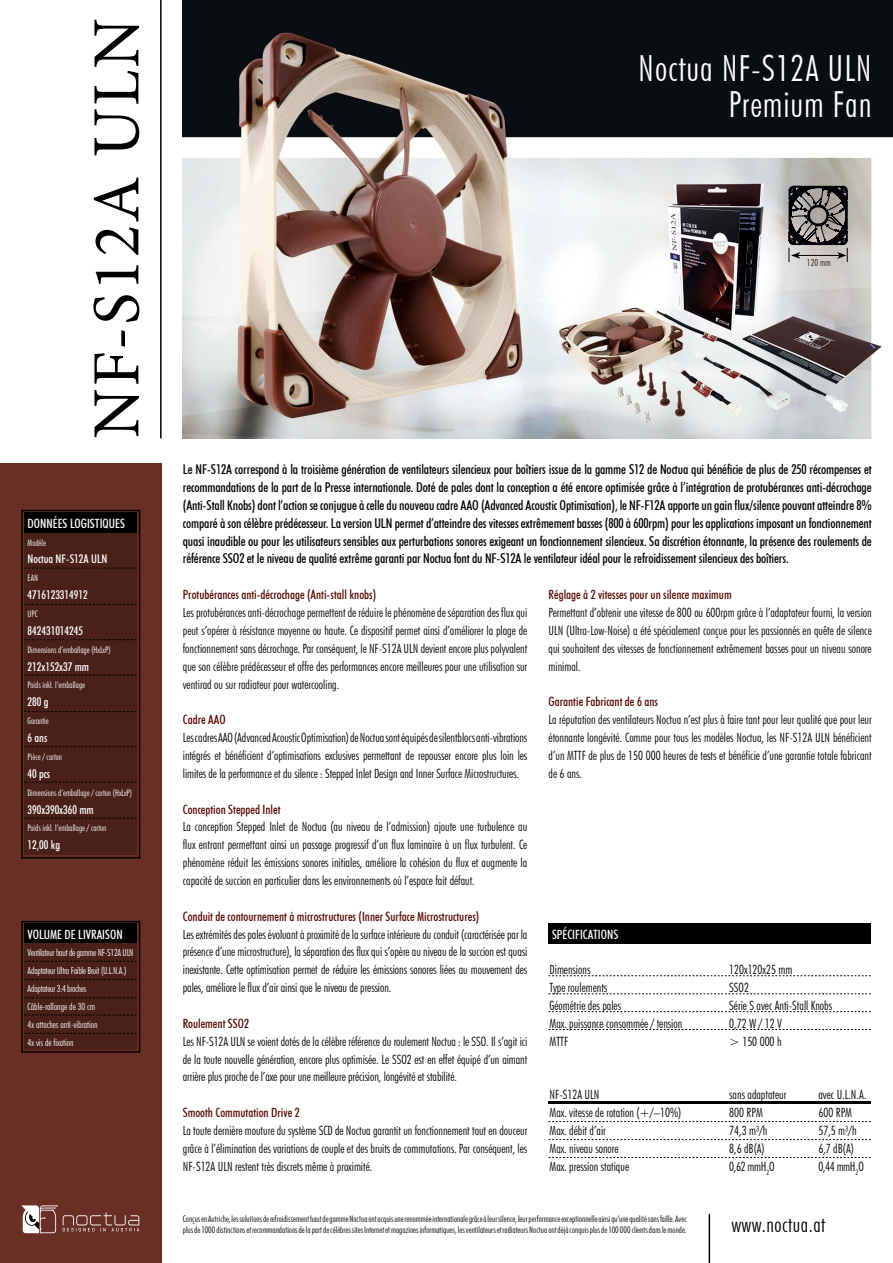
<style>
.page{position:relative;width:893px;height:1263px;background:#fff}
.page>*{position:absolute;margin:0;border:0;box-sizing:border-box;transform-origin:0 0}
.t1{font:67.5px "Minion Pro";letter-spacing:.025em;color:#000001}
.t2{font:300 condensed 36px/35.7px "Futura BT";letter-spacing:.025em;color:#fff;text-align:right}
.t3{font:300 condensed 21px "Futura BT";letter-spacing:.025em;color:#000001}
.t4{font:500 condensed 13.5px/17.9px "Futura BT";letter-spacing:-.01em;color:#000001;text-align:justify}
.t5{font:300 condensed 12.75px/17.9px "Futura BT";color:#000001;text-align:justify}
.t6{font:300 condensed 12.75px/17.9px "Futura BT";color:#000}
.t7{font:500 condensed 12.75px "Futura BT";color:#570901}
.t8{font:500 condensed 12.75px "Futura BT";color:#fff}
.t9{font:500 condensed 12px "Futura BT";color:#fff}
.t10{font:300 condensed 9.75px/17.9px "Futura BT";letter-spacing:-.025em;color:#fff}
.t11{font:300 condensed 9.75px "Futura BT";color:#231f20}
.t12{font:300 condensed 9px/10.8px "Futura BT";letter-spacing:.005em;color:#000001}
.t13{font:300 condensed 9px "Futura BT";color:#fff}
</style>
<div class="page">
<img style="left:183px;top:0;width:710px;height:438px">
<div style="left:0;top:463px;width:162px;height:800px;background:#6a2f24"></div>
<div style="left:24px;top:531px;width:113px;height:324px;background:#4a2019"></div>
<div style="left:24px;top:513px;width:113px;height:20px;background:#000001"></div>
<div style="left:21px;top:510px;width:119px;height:348px;border:2px solid #000001"></div>
<hr style="left:160px;top:0;width:2px;height:438px;background:#000001">
<div style="left:24px;top:942px;width:113px;height:108px;background:#4a2019"></div>
<div style="left:24px;top:924px;width:113px;height:19px;background:#000001"></div>
<div style="left:21px;top:921px;width:119px;height:132px;border:2px solid #000001"></div>
<svg style="left:24px;top:568px;width:113px;height:1px"></svg>
<svg style="left:24px;top:604px;width:113px;height:1px"></svg>
<svg style="left:24px;top:639px;width:113px;height:1px"></svg>
<svg style="left:24px;top:675px;width:113px;height:1px"></svg>
<svg style="left:24px;top:711px;width:113px;height:1px"></svg>
<svg style="left:24px;top:746px;width:113px;height:1px"></svg>
<svg style="left:24px;top:782px;width:113px;height:1px"></svg>
<svg style="left:24px;top:818px;width:113px;height:1px"></svg>
<hr style="left:709px;top:1214px;width:1px;height:49px;background:#000001">
<svg style="left:24px;top:961px;width:113px;height:1px"></svg>
<svg style="left:24px;top:979px;width:113px;height:1px"></svg>
<div style="left:549px;top:924px;width:322px;height:20px;background:#000001"></div>
<svg style="left:549px;top:993px;width:322px;height:1px"></svg>
<svg style="left:549px;top:975px;width:322px;height:1px"></svg>
<svg style="left:549px;top:1139px;width:322px;height:1px"></svg>
<svg style="left:549px;top:1121px;width:322px;height:1px"></svg>
<svg style="left:549px;top:1157px;width:322px;height:1px"></svg>
<hr style="left:549px;top:1101px;width:322px;height:2px;background:#000001">
<svg style="left:549px;top:1011px;width:322px;height:1px"></svg>
<svg style="left:24px;top:997px;width:113px;height:1px"></svg>
<svg style="left:24px;top:1015px;width:113px;height:1px"></svg>
<svg style="left:24px;top:1033px;width:113px;height:1px"></svg>
<svg style="left:549px;top:1029px;width:322px;height:1px"></svg>
<svg style="left:788px;top:184px;width:60px;height:78px"></svg>
<svg style="left:21px;top:1205px;width:118px;height:28px"></svg>
<h1 class="t1" style="left:76px;top:438px;width:422px;rotate:-90deg">NF-S12A ULN</h1>
<p class="t8" style="left:28px;top:515px;width:99px">DONNÉES LOGISTIQUES</p>
<p class="t13" style="left:28px;top:537px;width:20px">Modéle</p>
<p class="t9" style="left:28px;top:552px;width:81px">Noctua NF-S12A ULN</p>
<p class="t13" style="left:28px;top:573px;width:12px">EAN</p>
<p class="t9" style="left:28px;top:588px;width:62px">4716123314912</p>
<p class="t13" style="left:28px;top:608px;width:12px">UPC</p>
<p class="t9" style="left:28px;top:623px;width:57px">842431014245</p>
<p class="t13" style="left:28px;top:644px;width:84px">Dimensions d’emballage (HxLxP)</p>
<p class="t9" style="left:28px;top:659px;width:63px">212x152x37 mm</p>
<p class="t13" style="left:28px;top:680px;width:59px">Poids inkl. l’emballage</p>
<p class="t9" style="left:28px;top:695px;width:22px">280 g</p>
<p class="t13" style="left:28px;top:715px;width:23px">Garantie</p>
<p class="t9" style="left:28px;top:730px;width:21px">6 ans</p>
<p class="t13" style="left:28px;top:751px;width:36px">Pièce / carton</p>
<p class="t9" style="left:28px;top:766px;width:24px">40 pcs</p>
<p class="t13" style="left:28px;top:787px;width:106px">Dimensions d’emballage / carton (HxLxP)</p>
<p class="t9" style="left:28px;top:802px;width:68px">390x390x360 mm</p>
<p class="t13" style="left:28px;top:823px;width:80px">Poids inkl. l’emballage / carton</p>
<p class="t9" style="left:28px;top:838px;width:34px">12,00 kg</p>
<p class="t8" style="left:28px;top:926px;width:97px">VOLUME DE LIVRAISON</p>
<p class="t10" style="left:28px;top:944px;width:107px">Ventilateur haut de gamme NF-S12A ULN<br>Adaptateur Ultra Faible Bruit (U.L.N.A.)<br>Adaptateur 3:4 broches<br>Câble-rallonge de 30 cm<br>4x attaches anti-vibration<br>4x vis de fixation</p>
<h2 class="t2" style="left:638px;top:50px;width:235px">Noctua NF-S12A ULN<br>Premium Fan</h2>
<p class="t11" style="left:807px;top:257px;width:25px">120 mm</p>
<p class="t4" style="left:183px;top:460px;width:690px">Le NF-S12A correspond à la troisième génération de ventilateurs silencieux pour boîtiers issue de la gamme S12 de Noctua qui bénéficie de plus de 250 récompenses et recommandations de la part de la Presse internationale. Doté de pales dont la conception a été encore optimisée grâce à l’intégration de protubérances anti-décrochage (Anti-Stall Knobs) dont l’action se conjugue à celle du nouveau cadre AAO (Advanced Acoustic Optimisation), le NF-F12A apporte un gain flux/silence pouvant atteindre 8% comparé à son célèbre prédécesseur. La version ULN permet d’atteindre des vitesses extrêmement basses (800 à 600rpm) pour les applications imposant un fonctionnement quasi inaudible ou pour les utilisateurs sensibles aux perturbations sonores exigeant un fonctionnement silencieux. Sa discrétion étonnante, la présence des roulements de référence SSO2 et le niveau de qualité extrême garanti par Noctua font du NF-S12A le ventilateur idéal pour le refroidissement silencieux des boîtiers.</p>
<p class="t7" style="left:183px;top:587px;width:195px">Protubérances anti-décrochage (Anti-stall knobs)</p>
<p class="t5" style="left:183px;top:603px;width:346px">Les protubérances anti-décrochage permettent de réduire le phénomène de séparation des flux qui peut s’opérer à résistance moyenne ou haute. Ce dispositif permet ainsi d’améliorer la plage de fonctionnement sans décrochage. Par conséquent, le NF-S12A ULN devient encore plus polyvalent que son célèbre prédécesseur et offre des performances encore meilleures pour une utilisation sur ventirad ou sur radiateur pour watercooling.</p>
<p class="t7" style="left:183px;top:712px;width:44px">Cadre AAO</p>
<p class="t5" style="left:183px;top:728px;width:346px">Les cadres AAO (Advanced Acoustic Optimisation) de Noctua sont équipés de silentblocs anti-vibrations intégrés et bénéficient d’optimisations exclusives permettant de repousser encore plus loin les limites de la performance et du silence : Stepped Inlet Design and Inner Surface Microstructures.</p>
<p class="t7" style="left:183px;top:801px;width:99px">Conception Stepped Inlet</p>
<p class="t5" style="left:183px;top:818px;width:346px">La conception Stepped Inlet de Noctua (au niveau de l’admission) ajoute une turbulence au flux entrant permettant ainsi un passage progressif d’un flux laminaire à un flux turbulent. Ce phénomène réduit les émissions sonores initiales, améliore la cohésion du flux et augmente la capacité de succion en particulier dans les environnements où l’espace fait défaut.</p>
<p class="t7" style="left:183px;top:908px;width:298px">Conduit de contournement à microstructures (Inner Surface Microstructures)</p>
<p class="t5" style="left:183px;top:925px;width:346px">Les extrémités des pales évoluant à proximité de la surface intérieure du conduit (caractérisée par la présence d’une microstructure), la séparation des flux qui s’opère au niveau de la succion est quasi inexistante. Cette optimisation permet de réduire les émissions sonores liées au mouvement des pales, améliore le flux d’air ainsi que le niveau de pression.</p>
<p class="t7" style="left:183px;top:1015px;width:68px">Roulement SSO2</p>
<p class="t5" style="left:183px;top:1032px;width:346px">Les NF-S12A ULN se voient dotés de la célèbre référence du roulement Noctua : le SSO. Il s’agit ici de la toute nouvelle génération, encore plus optimisée. Le SSO2 est en effet équipé d’un aimant arrière plus proche de l’axe pour une meilleure précision, longévité et stabilité.</p>
<p class="t7" style="left:183px;top:1105px;width:118px">Smooth Commutation Drive 2</p>
<p class="t5" style="left:183px;top:1121px;width:346px">La toute dernière mouture du système SCD de Noctua garantit un fonctionnement tout en douceur grâce à l’élimination des variations de couple et des bruits de commutations. Par conséquent, les NF-S12A ULN restent très discrets même à proximité.</p>
<p class="t7" style="left:549px;top:587px;width:185px">Réglage à 2 vitesses pour un silence maximum</p>
<p class="t5" style="left:549px;top:603px;width:325px">Permettant d’obtenir une vitesse de 800 ou 600rpm grâce à l’adaptateur fourni, la version ULN (Ultra-Low-Noise) a été spécialement conçue pour les passionnés en quête de silence qui souhaitent des vitesses de fonctionnement extrêmement basses pour un niveau sonore minimal.</p>
<p class="t7" style="left:549px;top:694px;width:111px">Garantie Fabricant de 6 ans</p>
<p class="t5" style="left:549px;top:711px;width:325px">La réputation des ventilateurs Noctua n’est plus à faire tant pour leur qualité que pour leur étonnante longévité. Comme pour tous les modèles Noctua, les NF-S12A ULN bénéficient d’un MTTF de plus de 150 000 heures de tests et bénéficie d’une garantie totale fabricant de 6 ans.</p>
<p class="t8" style="left:552px;top:926px;width:68px">SPÉCIFICATIONS</p>
<p class="t6" style="left:550px;top:961px;width:134px">Dimensions<br>Type roulements<br>Géométrie des pales<br>Max. puissance consommée / tension<br>MTTF</p>
<p class="t6" style="left:729px;top:961px;width:104px">120x120x25 mm<br>SSO2<br>Série S avec Anti-Stall Knobs<br>0,72 W / 12 V<br>&gt; 150 000 h</p>
<p class="t6" style="left:729px;top:1086px;width:59px">sans adaptateur<br>800 RPM<br>74,3 m³/h<br>8,6 dB(A)<br>0,62 mmH<sub>2</sub>O</p>
<p class="t6" style="left:550px;top:1086px;width:133px">NF-S12A ULN<br>Max. vitesse de rotation (+/–10%)<br>Max. débit d’air<br>Max. niveau sonore<br>Max. pression statique</p>
<p class="t6" style="left:818px;top:1086px;width:50px">avec U.L.N.A.<br>600 RPM<br>57,5 m³/h<br>6,7 dB(A)<br>0,44 mmH<sub>2</sub>O</p>
<p class="t12" style="left:183px;top:1213px;width:505px">Conçus en Autriche, les solutions de refroidissement haut de gamme Noctua ont acquis une renommée internationale grâce à leur silence, leur performance exceptionnelle ainsi qu’une qualité sans faille. Avec plus de 1000 distinctions et recommandations de la part de célèbres sites Internet et magazines informatiques, les ventilateurs et radiateurs Noctua ont déjà conquis plus de 100 000 clients dans le monde.</p>
<h3 class="t3" style="left:731px;top:1212px;width:96px">www.noctua.at</h3>
</div>
